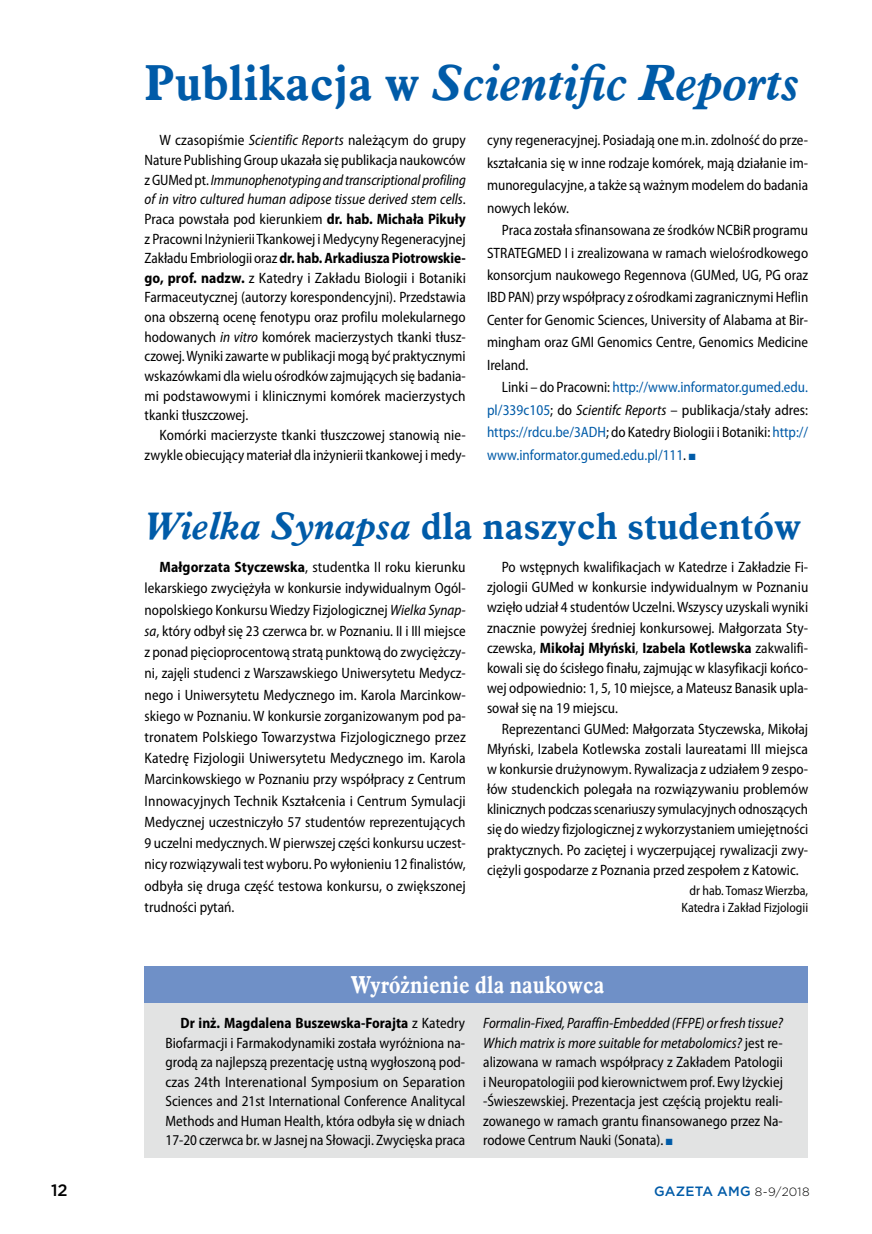
<style>
.page{position:relative;width:872px;height:1234px;background:#fff}
.page>*{position:absolute;margin:0;border:0;box-sizing:border-box;transform-origin:0 0}
.t1{font:italic 700 49.5px "Aldine 721 EU";letter-spacing:.005em;color:#005ba8}
.t2{font:700 37.5px "Aldine 721 EU";letter-spacing:.005em;color:#005ba8}
.t3{font:700 24px "Aldine 721 EU";letter-spacing:.005em;color:#fff;scale:.88 1}
.t4{font:500 16.5px "Gotham";color:#000}
.t5{font:semi-condensed 15px/20.1px "Myriad Pro";color:#000;text-align:justify;scale:.96 1}
.t6{font:semi-condensed 15px/21.1px "Myriad Pro";color:#000;text-align:justify}
.t7{font:semi-condensed 15px/22.5px "Myriad Pro";color:#005ba8;text-align:justify;scale:.96 1}
.t8{font:semi-condensed 13.5px/16.4px "Myriad Pro";color:#000;text-align:center;scale:.96 1}
.t9{font:500 13.5px "Gotham";letter-spacing:.015em;color:#005ba8}
.s1{font-style:normal}
.s2{font-style:italic}
.s3{font-weight:700}
.s4{color:#000}
.s5{font-style:italic;color:#000}
.s6{color:#005ba8}
.s7{font-weight:300;font-size:12px;color:#000}
</style>
<div class="page">
<div style="left:145px;top:965px;width:663px;height:192px;background:#e2e3e3"></div>
<div style="left:145px;top:965px;width:663px;height:36px;background:#6f90c7"></div>
<h1 class="t1" style="left:145px;top:52px;width:657px"><span class="s1">Publikacja w</span> Scientific Reports</h1>
<p class="t6" style="left:145px;top:130px;width:323px;line-height:19.6px;text-indent:15px">W czasopiśmie <span class="s2">Scientific Reports</span> należącym do grupy Nature Publishing Group ukazała się publikacja naukowców z GUMed pt. <span class="s2">Immunophenotyping and transcriptional profiling of in vitro cultured human adipose tissue derived stem cells</span>.<br>Praca powstała pod kierunkiem <span class="s3">dr. hab. Michała Pikuły </span>z Pracowni Inżynierii Tkankowej i Medycyny Regeneracyjnej Zakładu Embriologii oraz <span class="s3">dr. hab. Arkadiusza Piotrowskie&shy;go, prof. nadzw.</span> z Katedry i Zakładu Biologii i Botaniki Farmaceutycznej (autorzy korespondencyjni). Przedstawia ona obszerną ocenę fenotypu oraz profilu molekularnego hodowanych <span class="s2">in vitro</span> komórek macierzystych tkanki tłusz&shy;czowej. Wyniki zawarte w publikacji mogą być praktycznymi wskazówkami dla wielu ośrodków zajmujących się badania&shy;mi podstawowymi i klinicznymi komórek macierzystych tkanki tłuszczowej.</p>
<p class="t6" style="left:145px;top:425px;width:323px;line-height:19.6px;text-align:right">Komórki macierzyste tkanki tłuszczowej stanowią nie&shy;zwykle obiecujący materiał dla inżynierii tkankowej i medy-</p>
<p class="t5" style="left:487px;top:129px;width:336px;line-height:22.5px">cyny regeneracyjnej. Posiadają one m.in. zdolność do prze&shy;kształcania się w inne rodzaje komórek, mają działanie im&shy;munoregulacyjne, a także są ważnym modelem do badania nowych leków.</p>
<p class="t5" style="left:487px;top:218px;width:336px;line-height:22.5px;text-indent:15px">Praca została sfinansowana ze środków NCBiR programu STRATEGMED I i zrealizowana w ramach wielośrodkowego konsorcjum naukowego Regennova (GUMed, UG, PG oraz IBD PAN) przy współpracy z ośrodkami zagranicznymi Heflin Center for Genomic Sciences, University of Alabama at Bir&shy;mingham oraz GMI Genomics Centre, Genomics Medicine Ireland.</p>
<p class="t7" style="left:487px;top:375px;width:336px;text-indent:15px"><span class="s4">Linki – do Pracowni:</span> http://www.informator.gumed.edu. pl/339c105<span class="s4">; do</span> <span class="s5">Scientifc Reports</span> <span class="s4">– publikacja/stały adres: </span>https://rdcu.be/3ADH<span class="s4">; do Katedry Biologii i Botaniki:</span> http:// www.informator.gumed.edu.pl/111<span class="s4">.</span> ■</p>
<h2 class="t2" style="left:145px;top:502px;width:658px"><span class="s2">Wielka Synapsa</span> dla naszych studentów</h2>
<p class="t5" style="left:487px;top:556px;width:336px;text-indent:15px">Po wstępnych kwalifikacjach w Katedrze i Zakładzie Fi&shy;zjologii GUMed w konkursie indywidualnym w Poznaniu wzięło udział 4 studentów Uczelni. Wszyscy uzyskali wyniki znacznie powyżej średniej konkursowej. Małgorzata Sty&shy;czewska, <span class="s3">Mikołaj Młyński</span>, <span class="s3">Izabela Kotlewska</span> zakwalifi&shy;kowali się do ścisłego finału, zajmując w klasyfikacji końco&shy;wej odpowiednio: 1, 5, 10 miejsce, a Mateusz Banasik upla&shy;sował się na 19 miejscu.</p>
<p class="t5" style="left:487px;top:718px;width:336px;text-indent:15px">Reprezentanci GUMed: Małgorzata Styczewska, Mikołaj Młyński, Izabela Kotlewska zostali laureatami III miejsca w konkursie drużynowym. Rywalizacja z udziałem 9 zespo&shy;łów studenckich polegała na rozwiązywaniu problemów klinicznych podczas scenariuszy symulacyjnych odnoszących się do wiedzy fizjologicznej z wykorzystaniem umiejętności praktycznych. Po zaciętej i wyczerpującej rywalizacji zwy&shy;ciężyli gospodarze z Poznania przed zespołem z Katowic.</p>
<p class="t8" style="left:681px;top:882px;width:134px">dr hab. Tomasz Wierzba,<br>Katedra i Zakład Fizjologii</p>
<p class="t6" style="left:145px;top:556px;width:323px;text-indent:15px"><span class="s3">Małgorzata Styczewska</span>, studentka II roku kierunku lekarskiego zwyciężyła w konkursie indywidualnym Ogól&shy;nopolskiego Konkursu Wiedzy Fizjologicznej <span class="s2">Wielka Synap&shy;sa</span>, który odbył się 23 czerwca br. w Poznaniu. II i III miejsce z ponad pięcioprocentową stratą punktową do zwyciężczy&shy;ni, zajęli studenci z Warszawskiego Uniwersytetu Medycz&shy;nego i Uniwersytetu Medycznego im. Karola Marcinkow&shy;skiego w Poznaniu. W konkursie zorganizowanym pod pa&shy;tronatem Polskiego Towarzystwa Fizjologicznego przez Katedrę Fizjologii Uniwersytetu Medycznego im. Karola Marcinkowskiego w Poznaniu przy współpracy z Centrum Innowacyjnych Technik Kształcenia i Centrum Symulacji Medycznej uczestniczyło 57 studentów reprezentujących 9 uczelni medycznych. W pierwszej części konkursu uczest&shy;nicy rozwiązywali test wyboru. Po wyłonieniu 12 finalistów, odbyła się druga część testowa konkursu, o zwiększonej trudności pytań.</p>
<h3 class="t3" style="left:350px;top:969px;width:290px">Wyróżnienie dla naukowca</h3>
<p class="t5" style="left:165px;top:1012px;width:314px;line-height:19.5px;text-indent:15px"><span class="s3">Dr inż. Magdalena Buszewska-Forajta</span> z Katedry Biofarmacji i Farmakodynamiki została wyróżniona na&shy;grodą za najlepszą prezentację ustną wygłoszoną pod&shy;czas 24th Interenational Symposium on Separation Sciences and 21st International Conference Analitycal Methods and Human Health, która odbyła się w dniach 17-20 czerwca br. w Jasnej na Słowacji. Zwycięska praca</p>
<p class="t5" style="left:483px;top:1012px;width:314px;line-height:19.5px"><span class="s2">Formalin-Fixed, Paraffin-Embedded (FFPE) or fresh tissue?<br>Which matrix is more suitable for metabolomics?</span> jest re&shy;alizowana w ramach współpracy z Zakładem Patologii i Neuropatologiii pod kierownictwem prof. Ewy Iżyckiej -Świeszewskiej. Prezentacja jest częścią projektu reali&shy;zowanego w ramach grantu finansowanego przez Na&shy;rodowe Centrum Nauki (Sonata). <span class="s6">■</span></p>
<p class="t4" style="left:51px;top:1179px;width:18px">12</p>
<p class="t9" style="left:654px;top:1182px;width:157px">GAZETA AMG <span class="s7">8-9/2018</span></p>
</div>
